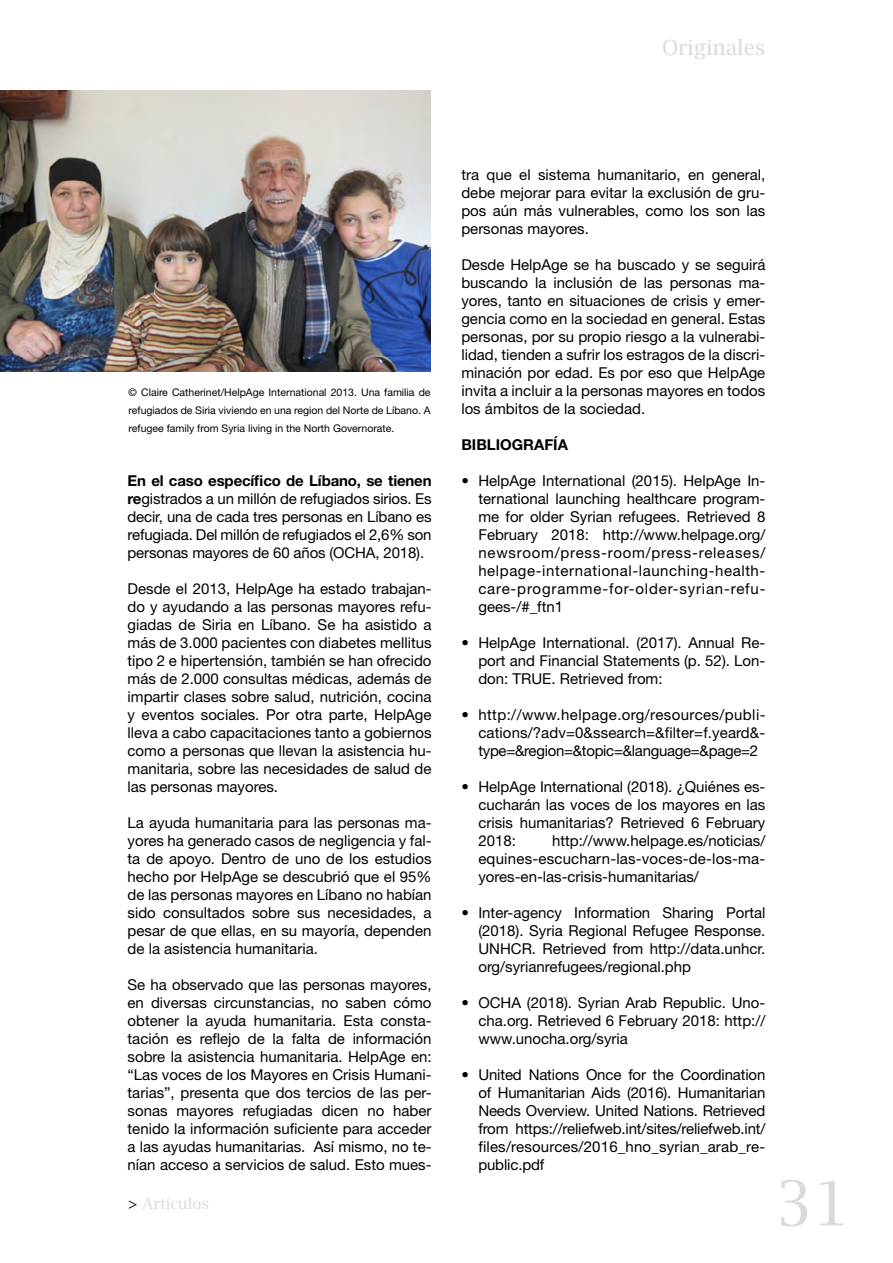
<style>
.page{position:relative;width:893px;height:1263px;background:#fff}
.page>*{position:absolute;margin:0;border:0;box-sizing:border-box;transform-origin:0 0}
.t1{font:61.5px "Lucida Bright";color:#dadada}
.t2{font:21px "Lucida Bright";color:#dadada}
.t3{font:15px/18px "Helvetica Neue LT Std";color:#000;text-align:justify}
.t4{font:700 15px "Helvetica Neue LT Std";color:#000}
.t5{font:15px "Lucida Bright";color:#dadada}
.t6{font:10.5px/18px "Helvetica Neue LT Std";color:#000;text-align:justify}
.s1{font-weight:700}
.s2{color:#000}
</style>
<div class="page">
<img style="left:0;top:91px;width:431px;height:280px">
<h2 class="t2" style="left:662px;top:36px;width:105px">Originales</h2>
<p class="t6" style="left:129px;top:383px;width:303px">© Claire Catherinet/HelpAge International 2013. Una familia de refugiados de Siria viviendo en una region del Norte de Líbano. A refugee family from Syria living in the North Governorate.</p>
<p class="t3" style="left:128px;top:471px;width:306px"><span class="s1">En el caso específico de Líbano, se tienen re</span>gistrados a un millón de refugiados sirios. Es decir, una de cada tres personas en Líbano es refugiada. Del millón de refugiados el 2,6% son personas mayores de 60 años (OCHA, 2018).</p>
<p class="t3" style="left:128px;top:579px;width:306px">Desde el 2013, HelpAge ha estado trabajan&shy;do y ayudando a las personas mayores refu&shy;giadas de Siria en Líbano. Se ha asistido a más de 3.000 pacientes con diabetes mellitus tipo 2 e hipertensión, también se han ofrecido más de 2.000 consultas médicas, además de impartir clases sobre salud, nutrición, cocina y eventos sociales. Por otra parte, HelpAge lleva a cabo capacitaciones tanto a gobiernos como a personas que llevan la asistencia hu&shy;manitaria, sobre las necesidades de salud de las personas mayores.</p>
<p class="t3" style="left:128px;top:813px;width:306px">La ayuda humanitaria para las personas ma&shy;yores ha generado casos de negligencia y fal&shy;ta de apoyo. Dentro de uno de los estudios hecho por HelpAge se descubrió que el 95% de las personas mayores en Líbano no habían sido consultados sobre sus necesidades, a pesar de que ellas, en su mayoría, dependen de la asistencia humanitaria.</p>
<p class="t3" style="left:128px;top:975px;width:306px">Se ha observado que las personas mayores, en diversas circunstancias, no saben cómo obtener la ayuda humanitaria. Esta consta&shy;tación es reflejo de la falta de información sobre la asistencia humanitaria. HelpAge en: “Las voces de los Mayores en Crisis Humani&shy;tarias”, presenta que dos tercios de las per&shy;sonas mayores refugiadas dicen no haber tenido la información suficiente para acceder a las ayudas humanitarias. Así mismo, no te&shy;nían acceso a servicios de salud. Esto mues-</p>
<p class="t5" style="left:129px;top:1195px;width:82px"><span class="s2">&gt;</span> Artículos</p>
<p class="t3" style="left:461px;top:165px;width:306px">tra que el sistema humanitario, en general, debe mejorar para evitar la exclusión de gru&shy;pos aún más vulnerables, como los son las personas mayores.</p>
<p class="t3" style="left:461px;top:255px;width:306px">Desde HelpAge se ha buscado y se seguirá buscando la inclusión de las personas ma&shy;yores, tanto en situaciones de crisis y emer&shy;gencia como en la sociedad en general. Estas personas, por su propio riesgo a la vulnerabi&shy;lidad, tienden a sufrir los estragos de la discri&shy;minación por edad. Es por eso que HelpAge invita a incluir a la personas mayores en todos los ámbitos de la sociedad.</p>
<p class="t4" style="left:461px;top:435px;width:108px">BIBLIOGRAFÍA</p>
<p class="t3" style="left:478px;top:471px;width:289px;text-indent:-17px">• HelpAge International (2015). HelpAge In&shy;ternational launching healthcare program&shy;me for older Syrian refugees. Retrieved 8<br>February 2018: http://www.helpage.org/ newsroom/press-room/press-releases/ helpage-international-launching-health&shy;care-programme-for-older-syrian-refu&shy;gees-/#_ftn1</p>
<p class="t3" style="left:478px;top:633px;width:289px;text-indent:-17px">• HelpAge International. (2017). Annual Re&shy;port and Financial Statements (p. 52). Lon&shy;don: TRUE. Retrieved from:</p>
<p class="t3" style="left:478px;top:705px;width:289px;text-indent:-17px">• http://www.helpage.org/resources/publi&shy;cations/?adv=0&amp;ssearch=&amp;filter=f.yeard&amp;- type=&amp;region=&amp;topic=&amp;language=&amp;page=2</p>
<p class="t3" style="left:478px;top:777px;width:289px;text-indent:-17px">• HelpAge International (2018). ¿Quiénes es&shy;cucharán las voces de los mayores en las crisis humanitarias? Retrieved 6 February 2018:</p>
<p class="t3" style="left:478px;top:831px;width:289px;text-indent:74px">http://www.helpage.es/noticias/ equines-escucharn-las-voces-de-los-ma&shy;yores-en-las-crisis-humanitarias/</p>
<p class="t3" style="left:478px;top:903px;width:289px;text-indent:-17px">• Inter-agency Information Sharing Portal (2018). Syria Regional Refugee Response.<br>UNHCR. Retrieved from http://data.unhcr. org/syrianrefugees/regional.php</p>
<p class="t3" style="left:478px;top:993px;width:288px;text-indent:-17px">• OCHA (2018). Syrian Arab Republic. Uno&shy;cha.org. Retrieved 6 February 2018: http:// www.unocha.org/syria</p>
<p class="t3" style="left:478px;top:1065px;width:289px;text-indent:-17px">• United Nations Once for the Coordination of Humanitarian Aids (2016). Humanitarian Needs Overview. United Nations. Retrieved from https://reliefweb.int/sites/reliefweb.int/ files/resources/2016_hno_syrian_arab_re&shy;public.pdf</p>
<h1 class="t1" style="left:776px;top:1168px;width:76px">31</h1>
</div>
